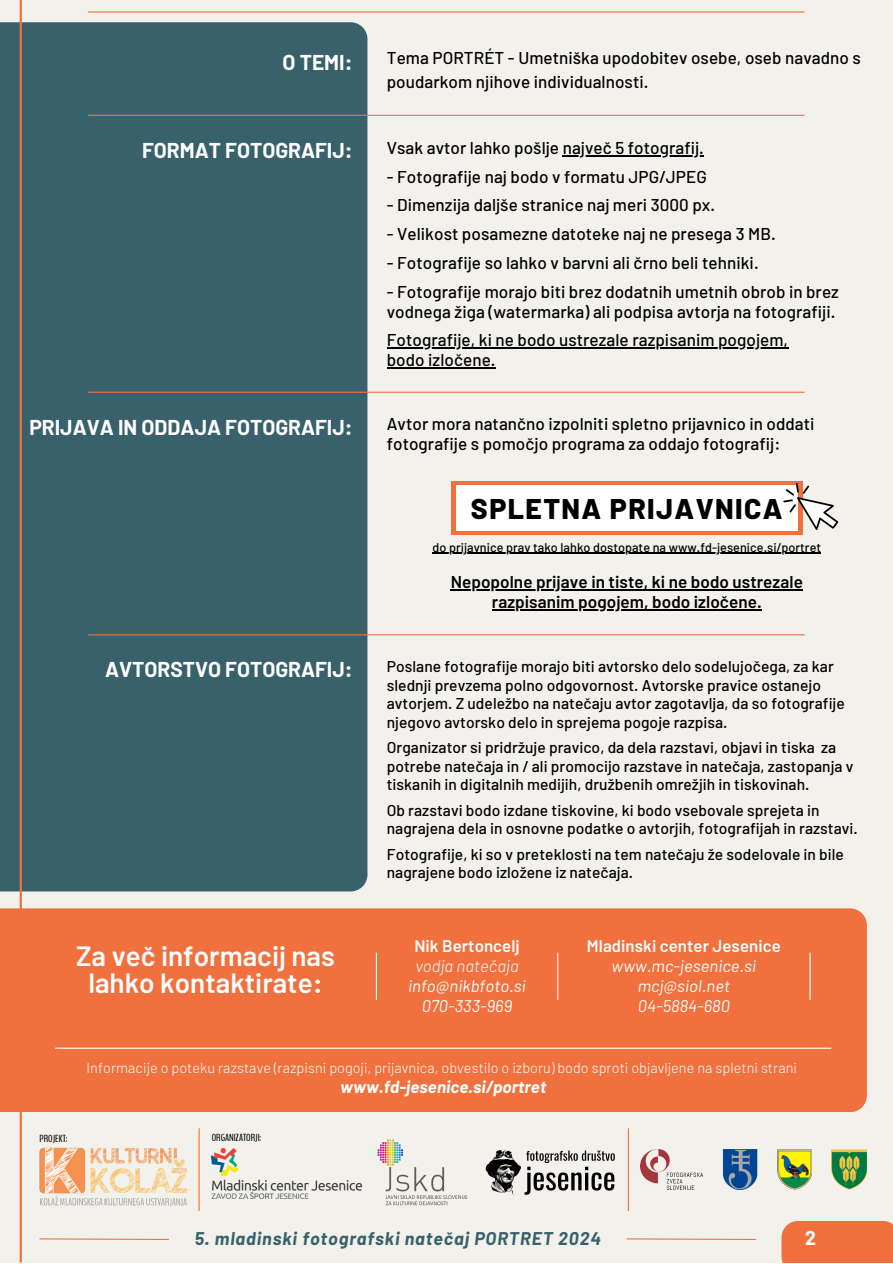
<style>
.page{position:relative;width:893px;height:1264px;background:#fff}
.page>*{position:absolute;margin:0;border:0;box-sizing:border-box;transform-origin:0 0}
.t1{font:800 28.5px "Barlow";letter-spacing:.05em;color:#000}
.t2{font:600 27.75px/27.2px "Barlow";color:#fff;text-align:center}
.t3{font:700 21px "Barlow";color:#fff}
.t4{font:700 19.5px "Barlow";color:#fff}
.t5{font:italic 700 18px "Barlow";letter-spacing:.05em;color:#39616b}
.t6{font:500 17.1px/20px "Barlow";letter-spacing:.005em;color:#000}
.t7{font:600 17.1px/20.2px "Barlow";letter-spacing:.005em;color:#000;text-align:center}
.t8{font:italic 700 16.95px "Barlow";letter-spacing:.005em;color:#fff}
.t9{font:italic 16.8px "Barlow";letter-spacing:.005em;color:#fff}
.t10{font:600 16.8px "Barlow";letter-spacing:.005em;color:#fff}
.t11{font:italic 300 16.8px "Barlow";letter-spacing:.005em;color:#fff}
.t12{font:500 15.6px/18.5px "Barlow";letter-spacing:.005em;color:#000}
.t13{font:300 14.4px "Barlow";letter-spacing:.005em;color:#fff}
.t14{font:500 12.6px "Barlow";letter-spacing:.005em;color:#000}
.t15{font:10.2px "Bench Nine";color:#000}
</style>
<div class="page">
<div style="left:0;top:0;width:892px;height:1262px;background:#f2f1ec"></div>
<div style="left:0;top:22px;width:367px;height:869px;background:#39616b"></div>
<div style="left:0;top:908px;width:866px;height:204px;background:#f1713e"></div>
<div style="left:781px;top:1221px;width:111px;height:41px;background:#f1713e"></div>
<hr style="left:88px;top:115px;width:716px;height:1px;background:#f1713e">
<hr style="left:88px;top:11px;width:716px;height:2px;background:#f1713e">
<hr style="left:88px;top:391px;width:716px;height:2px;background:#f1713e">
<hr style="left:88px;top:634px;width:716px;height:1px;background:#f1713e">
<hr style="left:20px;top:0;width:2px;height:1262px;background:#f1713e">
<svg style="left:626px;top:1238px;width:131px;height:2px"></svg>
<svg style="left:39px;top:1238px;width:130px;height:2px"></svg>
<hr style="left:557px;top:952px;width:1px;height:47px;background:#fff">
<hr style="left:376px;top:952px;width:1px;height:47px;background:#fff">
<hr style="left:809px;top:952px;width:1px;height:47px;background:#fff">
<hr style="left:55px;top:1047px;width:776px;height:1px;background:#fff">
<img style="left:485px;top:1150px;width:130px;height:46px">
<img style="left:377px;top:1139px;width:91px;height:67px">
<img style="left:212px;top:1148px;width:149px;height:49px">
<hr style="left:198px;top:1128px;width:2px;height:82px;background:#f1713e">
<hr style="left:627px;top:1128px;width:2px;height:82px;background:#f1713e">
<img style="left:641px;top:1149px;width:61px;height:40px">
<img style="left:722px;top:1149px;width:35px;height:40px">
<img style="left:831px;top:1149px;width:35px;height:40px">
<img style="left:777px;top:1149px;width:34px;height:40px">
<img style="left:40px;top:1147px;width:147px;height:58px">
<hr style="left:562px;top:155px;width:142px;height:1px;background:#000">
<hr style="left:387px;top:347px;width:401px;height:2px;background:#000">
<hr style="left:387px;top:367px;width:108px;height:2px;background:#000">
<div style="left:451px;top:481px;width:351px;height:53px;background:linear-gradient(to right,#f1713e,#f1713e)"></div>
<div style="left:456px;top:485px;width:341px;height:45px;background:#fff"></div>
<svg style="left:782px;top:482px;width:57px;height:53px"></svg>
<hr style="left:450px;top:589px;width:353px;height:1px;background:#000">
<hr style="left:492px;top:609px;width:269px;height:1px;background:#000">
<hr style="left:432px;top:553px;width:389px;height:1px;background:#000">
<p class="t3" style="left:282px;top:49px;width:71px">O TEMI:</p>
<p class="t6" style="left:387px;top:46px;width:475px;line-height:23.5px">Tema PORTRÉT - Umetniška upodobitev osebe, oseb navadno s poudarkom njihove individualnosti.</p>
<p class="t3" style="left:142px;top:137px;width:212px">FORMAT FOTOGRAFIJ:</p>
<p class="t6" style="left:387px;top:137px;width:318px">Vsak avtor lahko pošlje največ 5 fotografij.</p>
<p class="t6" style="left:387px;top:166px;width:321px">- Fotografije naj bodo v formatu JPG/JPEG</p>
<p class="t6" style="left:387px;top:194px;width:330px">- Dimenzija daljše stranice naj meri 3000 px.</p>
<p class="t6" style="left:387px;top:223px;width:390px">- Velikost posamezne datoteke naj ne presega 3 MB.</p>
<p class="t6" style="left:387px;top:252px;width:373px">- Fotografije so lahko v barvni ali črno beli tehniki.</p>
<p class="t6" style="left:387px;top:281px;width:453px">- Fotografije morajo biti brez dodatnih umetnih obrob in brez vodnega žiga (watermarka) ali podpisa avtorja na fotografiji.</p>
<p class="t6" style="left:387px;top:329px;width:403px">Fotografije, ki ne bodo ustrezale razpisanim pogojem,</p>
<p class="t6" style="left:387px;top:349px;width:110px">bodo izločene.</p>
<p class="t3" style="left:29px;top:413px;width:324px">PRIJAVA IN ODDAJA FOTOGRAFIJ:</p>
<p class="t6" style="left:387px;top:413px;width:429px">Avtor mora natančno izpolniti spletno prijavnico in oddati fotografije s pomočjo programa za oddajo fotografij:</p>
<p class="t1" style="left:471px;top:490px;width:313px">SPLETNA PRIJAVNICA</p>
<p class="t14" style="left:432px;top:539px;width:390px">do prijavnice prav tako lahko dostopate na www.fd-jesenice.si/portret</p>
<p class="t7" style="left:450px;top:571px;width:353px">Nepopolne prijave in tiste, ki ne bodo ustrezale razpisanim pogojem, bodo izločene.</p>
<p class="t3" style="left:105px;top:656px;width:249px">AVTORSTVO FOTOGRAFIJ:</p>
<p class="t12" style="left:387px;top:656px;width:459px">Poslane fotografije morajo biti avtorsko delo sodelujočega, za kar slednji prevzema polno odgovornost. Avtorske pravice ostanejo avtorjem. Z udeležbo na natečaju avtor zagotavlja, da so fotografije njegovo avtorsko delo in sprejema pogoje razpisa.</p>
<p class="t12" style="left:387px;top:737px;width:468px">Organizator si pridržuje pravico, da dela razstavi, objavi in tiska za potrebe natečaja in / ali promocijo razstave in natečaja, zastopanja v tiskanih in digitalnih medijih, družbenih omrežjih in tiskovinah.</p>
<p class="t12" style="left:387px;top:800px;width:472px">Ob razstavi bodo izdane tiskovine, ki bodo vsebovale sprejeta in nagrajena dela in osnovne podatke o avtorjih, fotografijah in razstavi.</p>
<p class="t12" style="left:387px;top:844px;width:458px">Fotografije, ki so v preteklosti na tem natečaju že sodelovale in bile nagrajene bodo izložene iz natečaja.</p>
<p class="t2" style="left:76px;top:941px;width:260px">Za več informacij nas lahko kontaktirate:</p>
<p class="t10" style="left:414px;top:935px;width:107px">Nik Bertoncelj</p>
<p class="t11" style="left:415px;top:955px;width:105px">vodja natečaja</p>
<p class="t9" style="left:408px;top:975px;width:119px">info@nikbfoto.si</p>
<p class="t9" style="left:422px;top:995px;width:92px">070-333-969</p>
<p class="t10" style="left:587px;top:935px;width:195px">Mladinski center Jesenice</p>
<p class="t9" style="left:611px;top:955px;width:146px">www.mc-jesenice.si</p>
<p class="t9" style="left:637px;top:975px;width:94px">mcj@siol.net</p>
<p class="t9" style="left:637px;top:995px;width:94px">04-5884-680</p>
<p class="t13" style="left:86px;top:1058px;width:712px">Informacije o poteku razstave (razpisni pogoji, prijavnica, obvestilo o izboru) bodo sproti objavljene na spletni strani</p>
<p class="t8" style="left:340px;top:1076px;width:207px">www.fd-jesenice.si/portret</p>
<p class="t15" style="left:40px;top:1131px;width:29px">PROJEKT:</p>
<p class="t15" style="left:212px;top:1130px;width:51px">ORGANIZATORJI:</p>
<p class="t5" style="left:195px;top:1227px;width:408px">5. mladinski fotografski natečaj PORTRET 2024</p>
<p class="t4" style="left:805px;top:1225px;width:12px">2</p>
</div>
